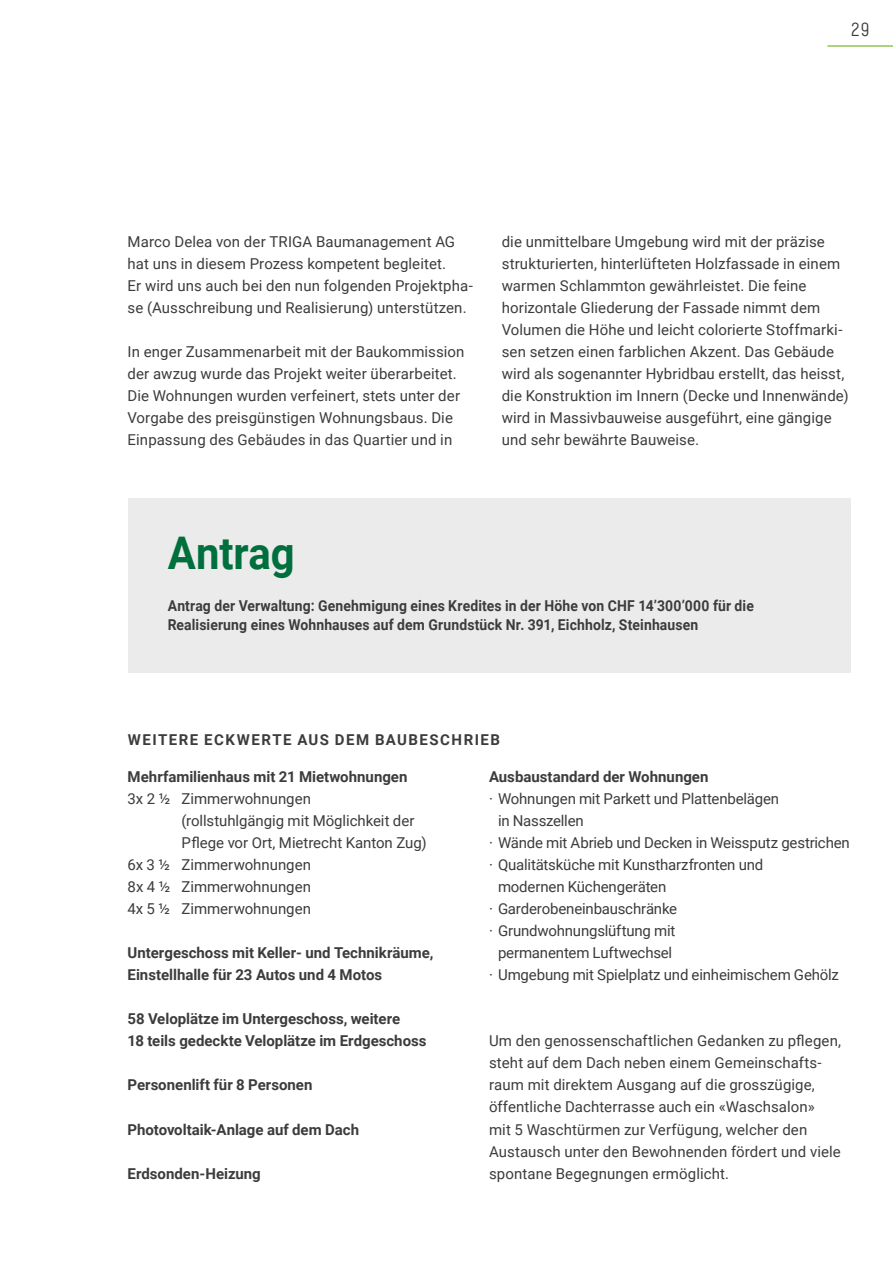
<style>
.page{position:relative;width:893px;height:1263px;background:#fff}
.page>*{position:absolute;margin:0;border:0;box-sizing:border-box;transform-origin:0 0}
.t1{font:700 45px "Roboto";color:#006f3e;scale:.93 1}
.t2{font:18px "Simple";color:#3c3c3b}
.t3{font:15px/22px "Roboto";letter-spacing:.005em;color:#3c3c3b}
.t4{font:700 15px/22px "Roboto";color:#3c3c3b}
.t5{font:700 15px/19.5px "Roboto";color:#3c3c3b;scale:.93 1}
.t6{font:15px "Roboto";letter-spacing:-.015em;color:#3c3c3b}
.t7{font:700 15px "Roboto";letter-spacing:.095em;color:#3c3c3b}
</style>
<div class="page">
<div style="left:128px;top:498px;width:722px;height:175px;background:#ebebeb"></div>
<hr style="left:827px;top:45px;width:66px;height:2px;background:#94c356">
<p class="t2" style="left:850px;top:19px;width:21px">29</p>
<p class="t3" style="left:128px;top:230px;width:347px">Marco Delea von der TRIGA Baumanagement AG hat uns in diesem Prozess kompetent begleitet.<br>Er wird uns auch bei den nun folgenden Projektpha&shy;se (Ausschreibung und Realisierung) unterstützen.</p>
<p class="t3" style="left:128px;top:340px;width:338px">In enger Zusammenarbeit mit der Baukommission der awzug wurde das Projekt weiter überarbeitet.<br>Die Wohnungen wurden verfeinert, stets unter der Vorgabe des preisgünstigen Wohnungsbaus. Die Einpassung des Gebäudes in das Quartier und in</p>
<p class="t3" style="left:502px;top:230px;width:348px">die unmittelbare Umgebung wird mit der präzise strukturierten, hinterlüfteten Holzfassade in einem warmen Schlammton gewährleistet. Die feine horizontale Gliederung der Fassade nimmt dem Volumen die Höhe und leicht colorierte Stoffmarki&shy;sen setzen einen farblichen Akzent. Das Gebäude wird als sogenannter Hybridbau erstellt, das heisst, die Konstruktion im Innern (Decke und Innenwände) wird in Massivbauweise ausgeführt, eine gängige und sehr bewährte Bauweise.</p>
<h1 class="t1" style="left:168px;top:522px;width:138px">Antrag</h1>
<p class="t5" style="left:168px;top:595px;width:632px">Antrag der Verwaltung: Genehmigung eines Kredites in der Höhe von CHF 14’300’000 für die<br>Realisierung eines Wohnhauses auf dem Grundstück Nr. 391, Eichholz, Steinhausen</p>
<p class="t7" style="left:128px;top:729px;width:374px">WEITERE ECKWERTE AUS DEM BAUBESCHRIEB</p>
<p class="t4" style="left:128px;top:765px;width:281px">Mehrfamilienhaus mit 21 Mietwohnungen</p>
<p class="t3" style="left:128px;top:787px;width:185px">3x 2 ½ Zimmerwohnungen</p>
<p class="t3" style="left:182px;top:809px;width:234px">(rollstuhlgängig mit Möglichkeit der</p>
<p class="t3" style="left:182px;top:831px;width:247px">Pflege vor Ort, Mietrecht Kanton Zug)</p>
<p class="t3" style="left:128px;top:853px;width:185px">6x 3 ½ Zimmerwohnungen</p>
<p class="t3" style="left:128px;top:875px;width:185px">8x 4 ½ Zimmerwohnungen</p>
<p class="t3" style="left:128px;top:897px;width:185px">4x 5 ½ Zimmerwohnungen</p>
<p class="t4" style="left:128px;top:941px;width:307px">Untergeschoss mit Keller- und Technikräume,<br>Einstellhalle für 23 Autos und 4 Motos</p>
<p class="t4" style="left:128px;top:1007px;width:300px">58 Veloplätze im Untergeschoss, weitere<br>18 teils gedeckte Veloplätze im Erdgeschoss</p>
<p class="t4" style="left:128px;top:1073px;width:186px">Personenlift für 8 Personen</p>
<p class="t4" style="left:128px;top:1117px;width:233px">Photovoltaik-Anlage auf dem Dach</p>
<p class="t4" style="left:128px;top:1162px;width:135px">Erdsonden-Heizung</p>
<p class="t4" style="left:489px;top:765px;width:221px">Ausbaustandard der Wohnungen</p>
<p class="t3" style="left:489px;top:787px;width:292px">· Wohnungen mit Parkett und Plattenbelägen</p>
<p class="t6" style="left:498px;top:810px;width:87px">in Nasszellen</p>
<p class="t3" style="left:489px;top:831px;width:362px">· Wände mit Abrieb und Decken in Weissputz gestrichen</p>
<p class="t6" style="left:489px;top:854px;width:276px">· Qualitätsküche mit Kunstharzfronten und</p>
<p class="t3" style="left:498px;top:875px;width:170px">modernen Küchengeräten</p>
<p class="t3" style="left:489px;top:897px;width:190px">· Garderobeneinbauschränke</p>
<p class="t6" style="left:489px;top:920px;width:188px">· Grundwohnungslüftung mit</p>
<p class="t3" style="left:498px;top:941px;width:176px">permanentem Luftwechsel</p>
<p class="t3" style="left:489px;top:963px;width:351px">· Umgebung mit Spielplatz und einheimischem Gehölz</p>
<p class="t3" style="left:489px;top:1029px;width:354px">Um den genossenschaftlichen Gedanken zu pflegen, steht auf dem Dach neben einem Gemeinschafts&shy;raum mit direktem Ausgang auf die grosszügige, öffentliche Dachterrasse auch ein «Waschsalon»<br>mit 5 Waschtürmen zur Verfügung, welcher den Austausch unter den Bewohnenden fördert und viele spontane Begegnungen ermöglicht.</p>
</div>
